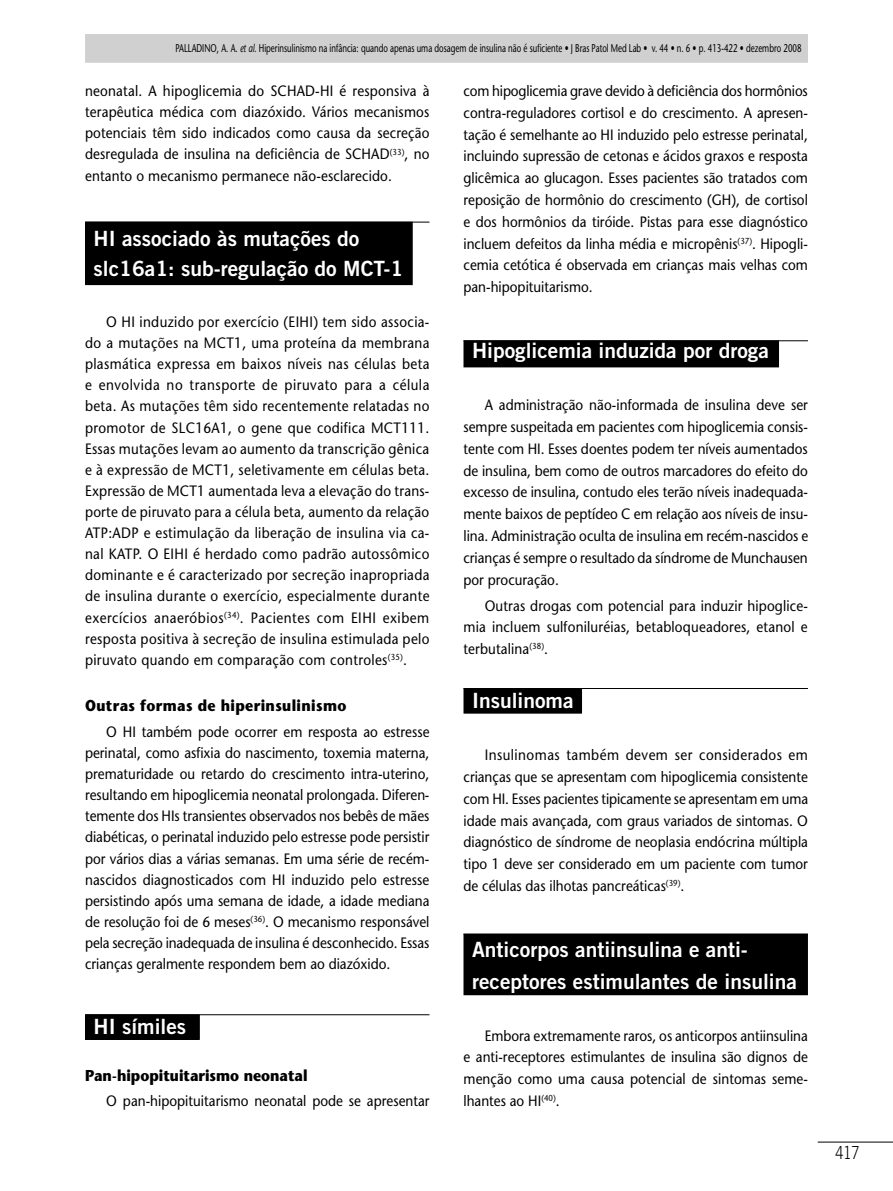
<style>
.page{position:relative;width:893px;height:1191px;background:#fff}
.page>*{position:absolute;margin:0;border:0;box-sizing:border-box;transform-origin:0 0}
.t1{font:21px/30.9px "Trade Gothic LT Std Bd 2";color:#fff}
.t2{font:300 18px "Trade Gothic LT Std";color:#000;scale:.8 1}
.t3{font:700 15.75px "Stone Sans Std";letter-spacing:.025em;color:#000;scale:.9 1}
.t4{font:700 15.75px "Stone Sans Std";color:#000;scale:.9 1}
.t5{font:500 15px/21.1px "Stone Sans Std";color:#000;text-align:justify;scale:.9 1}
.t6{font:500 11.25px "Stone Sans Std";color:#000;scale:.7 1}
.s1{font-style:italic}
</style>
<div class="page">
<div style="left:86px;top:35px;width:721px;height:27px;background:#d0d0d0"></div>
<div style="left:85px;top:34px;width:723px;height:29px;border:2px solid #d0d0d0"></div>
<hr style="left:818px;top:1141px;width:75px;height:1px;background:#000">
<div style="left:86px;top:1015px;width:113px;height:24px;background:#000"></div>
<div style="left:85px;top:1014px;width:115px;height:26px;border:2px solid #000"></div>
<hr style="left:85px;top:1014px;width:344px;height:1px;background:#000">
<div style="left:86px;top:222px;width:326px;height:62px;background:#000"></div>
<div style="left:85px;top:222px;width:328px;height:63px;border:2px solid #000"></div>
<hr style="left:85px;top:222px;width:344px;height:1px;background:#000">
<div style="left:464px;top:934px;width:343px;height:60px;background:#000"></div>
<div style="left:463px;top:933px;width:345px;height:62px;border:2px solid #000"></div>
<hr style="left:463px;top:933px;width:345px;height:1px;background:#000">
<div style="left:464px;top:689px;width:117px;height:24px;background:#000"></div>
<hr style="left:463px;top:688px;width:345px;height:1px;background:#000">
<div style="left:464px;top:341px;width:314px;height:26px;background:#000"></div>
<hr style="left:463px;top:340px;width:345px;height:1px;background:#000">
<p class="t6" style="left:176px;top:42px;width:13px">Palladino</p>
<p class="t6" style="left:217px;top:42px;width:837px">, A. A. <span class="s1">et al.</span> Hiperinsulinismo na infância: quando apenas uma dosagem de insulina não é suficiente • J Bras Patol Med Lab • v. 44 • n. 6 • p. 413-422 • dezembro 2008</p>
<p class="t5" style="left:85px;top:80px;width:384px">neonatal. A hipoglicemia do SCHAD-HI é responsiva à terapêutica médica com diazóxido. Vários mecanismos potenciais têm sido indicados como causa da secreção desregulada de insulina na deficiência de SCHAD<sup>(33)</sup>, no entanto o mecanismo permanece não-esclarecido.</p>
<h1 class="t1" style="left:94px;top:222px;width:311px">HI associado às mutações do slc16a1: sub-regulação do MCT-1</h1>
<p class="t5" style="left:85px;top:311px;width:384px;text-indent:21px">O HI induzido por exercício (EIHI) tem sido associa&shy;do a mutações na MCT1, uma proteína da membrana plasmática expressa em baixos níveis nas células beta e envolvida no transporte de piruvato para a célula beta. As mutações têm sido recentemente relatadas no promotor de SLC16A1, o gene que codifica MCT111.<br>Essas mutações levam ao aumento da transcrição gênica e à expressão de MCT1, seletivamente em células beta.<br>Expressão de MCT1 aumentada leva a elevação do trans&shy;porte de piruvato para a célula beta, aumento da relação ATP:ADP e estimulação da liberação de insulina via ca&shy;nal KATP. O EIHI é herdado como padrão autossômico dominante e é caracterizado por secreção inapropriada de insulina durante o exercício, especialmente durante exercícios anaeróbios<sup>(34)</sup>. Pacientes com EIHI exibem resposta positiva à secreção de insulina estimulada pelo piruvato quando em comparação com controles<sup>(35)</sup>.</p>
<p class="t3" style="left:85px;top:696px;width:292px">Outras formas de hiperinsulinismo</p>
<p class="t5" style="left:85px;top:721px;width:384px;text-indent:21px">O HI também pode ocorrer em resposta ao estresse perinatal, como asfixia do nascimento, toxemia materna, prematuridade ou retardo do crescimento intra-uterino, resultando em hipoglicemia neonatal prolongada. Diferen&shy;temente dos HIs transientes observados nos bebês de mães diabéticas, o perinatal induzido pelo estresse pode persistir por vários dias a várias semanas. Em uma série de recém&shy;nascidos diagnosticados com HI induzido pelo estresse persistindo após uma semana de idade, a idade mediana de resolução foi de 6 meses<sup>(36)</sup>. O mecanismo responsável pela secreção inadequada de insulina é desconhecido. Essas crianças geralmente respondem bem ao diazóxido.</p>
<h1 class="t1" style="left:94px;top:1010px;width:94px">HI símiles</h1>
<p class="t4" style="left:85px;top:1065px;width:249px">Pan-hipopituitarismo neonatal</p>
<p class="t5" style="left:106px;top:1090px;width:361px">O pan-hipopituitarismo neonatal pode se apresentar</p>
<p class="t5" style="left:463px;top:80px;width:384px;line-height:21.8px">com hipoglicemia grave devido à deficiência dos hormônios contra-reguladores cortisol e do crescimento. A apresen&shy;tação é semelhante ao HI induzido pelo estresse perinatal, incluindo supressão de cetonas e ácidos graxos e resposta glicêmica ao glucagon. Esses pacientes são tratados com reposição de hormônio do crescimento (GH), de cortisol e dos hormônios da tiróide. Pistas para esse diagnóstico incluem defeitos da linha média e micropênis<sup>(37)</sup>. Hipogli&shy;cemia cetótica é observada em crianças mais velhas com pan-hipopituitarismo.</p>
<h1 class="t1" style="left:472px;top:335px;width:298px">Hipoglicemia induzida por droga</h1>
<p class="t5" style="left:463px;top:394px;width:384px;line-height:21.8px;text-indent:21px">A administração não-informada de insulina deve ser sempre suspeitada em pacientes com hipoglicemia consis&shy;tente com HI. Esses doentes podem ter níveis aumentados de insulina, bem como de outros marcadores do efeito do excesso de insulina, contudo eles terão níveis inadequada&shy;mente baixos de peptídeo C em relação aos níveis de insu&shy;lina. Administração oculta de insulina em recém-nascidos e crianças é sempre o resultado da síndrome de Munchausen por procuração.</p>
<p class="t5" style="left:463px;top:594px;width:384px;line-height:21.8px;text-indent:21px">Outras drogas com potencial para induzir hipoglice&shy;mia incluem sulfoniluréias, betabloqueadores, etanol e terbutalina<sup>(38)</sup>.</p>
<h1 class="t1" style="left:472px;top:685px;width:103px">Insulinoma</h1>
<p class="t5" style="left:463px;top:744px;width:384px;line-height:21.8px;text-indent:21px">Insulinomas também devem ser considerados em crianças que se apresentam com hipoglicemia consistente com HI. Esses pacientes tipicamente se apresentam em uma idade mais avançada, com graus variados de sintomas. O diagnóstico de síndrome de neoplasia endócrina múltipla tipo 1 deve ser considerado em um paciente com tumor de células das ilhotas pancreáticas<sup>(39)</sup>.</p>
<h1 class="t1" style="left:472px;top:933px;width:326px;line-height:31.5px">Anticorpos antiinsulina e anti&shy;receptores estimulantes de insulina</h1>
<p class="t5" style="left:463px;top:1024px;width:384px;line-height:21.8px;text-indent:21px">Embora extremamente raros, os anticorpos antiinsulina e anti-receptores estimulantes de insulina são dignos de menção como uma causa potencial de sintomas seme&shy;lhantes ao HI<sup>(40)</sup>.</p>
<p class="t2" style="left:836px;top:1141px;width:32px">417</p>
</div>
